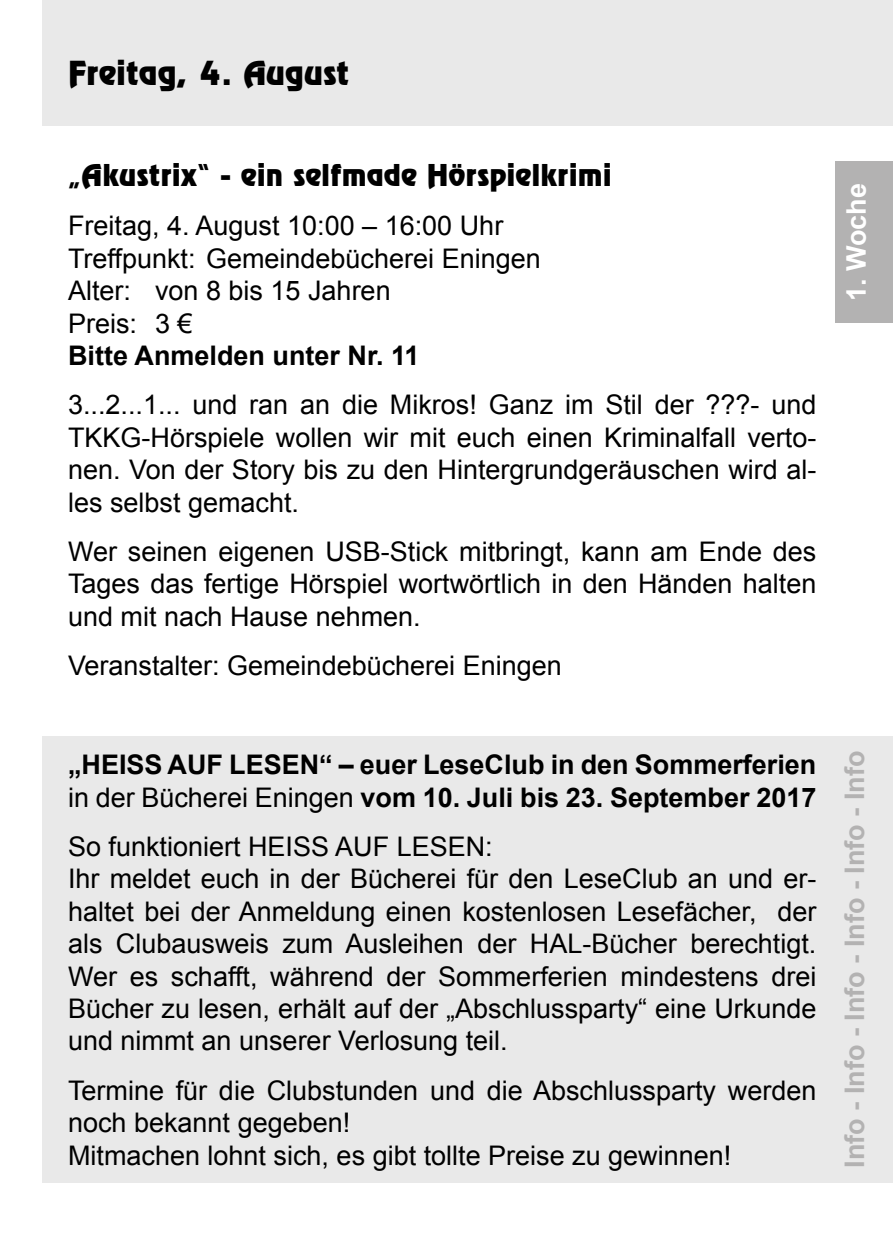
<style>
.page{position:relative;width:893px;height:1259px;background:#fff}
.page>*{position:absolute;margin:0;border:0;box-sizing:border-box;transform-origin:0 0}
.t1{font:33px "Revue BT";color:#000}
.t2{font:30px "Revue BT";color:#000}
.t3{font:27px/32.4px "Arial";color:#000}
.t4{font:700 27px/32.4px "Arial";color:#000}
.t5{font:700 27px "Arial";color:#b3b2b2}
.t6{font:700 27px "Arial";color:#fff}
.s1{font-weight:400}
</style>
<div class="page">
<div style="left:43px;top:736px;width:850px;height:446px;background:#e9e9e9"></div>
<div style="left:835px;top:162px;width:58px;height:161px;background:#b3b2b2"></div>
<div style="left:43px;top:0;width:850px;height:125px;background:#e9e9e9"></div>
<p class="t1" style="left:68px;top:53px;width:283px">Freitag, 4. August</p>
<p class="t2" style="left:68px;top:157px;width:545px">„Akustrix“ - ein selfmade Hörspielkrimi</p>
<p class="t3" style="left:68px;top:210px;width:474px">Freitag, 4. August 10:00 – 16:00 Uhr<br>Treffpunkt: Gemeindebücherei Eningen<br>Alter: von 8 bis 15 Jahren<br>Preis: 3 €</p>
<p class="t4" style="left:68px;top:340px;width:353px">Bitte Anmelden unter Nr. 11</p>
<p class="t3" style="left:68px;top:389px;width:750px;text-align:justify">3...2...1... und ran an die Mikros! Ganz im Stil der ???- und TKKG-Hörspiele wollen wir mit euch einen Kriminalfall verto&shy;nen. Von der Story bis zu den Hintergrundgeräuschen wird al&shy;les selbst gemacht.</p>
<p class="t3" style="left:68px;top:535px;width:750px;text-align:justify">Wer seinen eigenen USB-Stick mitbringt, kann am Ende des Tages das fertige Hörspiel wortwörtlich in den Händen halten und mit nach Hause nehmen.</p>
<p class="t3" style="left:68px;top:650px;width:495px">Veranstalter: Gemeindebücherei Eningen</p>
<p class="t6" style="left:838px;top:301px;width:120px;rotate:-90deg">1. Woche</p>
<p class="t4" style="left:68px;top:749px;width:750px">„HEISS AUF LESEN“ – euer LeseClub in den Sommerferien <span class="s1">in der Bücherei Eningen</span> vom 10. Juli bis 23. September 2017</p>
<p class="t3" style="left:68px;top:830px;width:750px">So funktioniert HEISS AUF LESEN:<br>Ihr meldet euch in der Bücherei für den LeseClub an und er&shy;haltet bei der Anmeldung einen kostenlosen Lesefächer, der als Clubausweis zum Ausleihen der HAL-Bücher berechtigt.<br>Wer es schafft, während der Sommerferien mindestens drei Bücher zu lesen, erhält auf der „Abschlussparty“ eine Urkunde und nimmt an unserer Verlosung teil.</p>
<p class="t3" style="left:68px;top:1074px;width:750px">Termine für die Clubstunden und die Abschlussparty werden noch bekannt gegeben!<br>Mitmachen lohnt sich, es gibt tollte Preise zu gewinnen!</p>
<p class="t5" style="left:837px;top:1167px;width:418px;rotate:-90deg">Info - Info - Info - Info - Info - Info</p>
</div>
